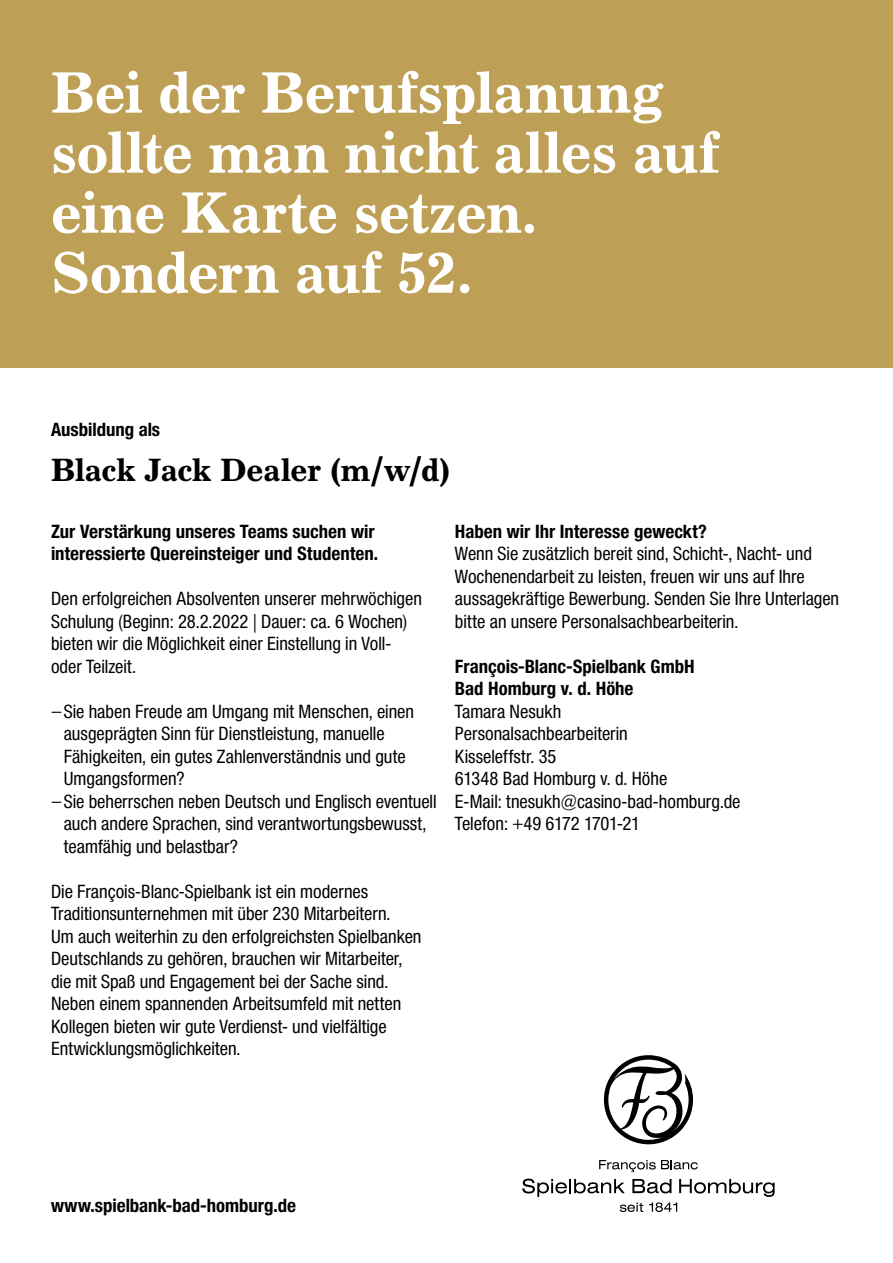
<style>
.page{position:relative;width:893px;height:1263px;background:#fff}
.page>*{position:absolute;margin:0;border:0;box-sizing:border-box;transform-origin:0 0}
.t1{font:700 57px/60px "Primus Antiqua BQ";letter-spacing:-.005em;color:#fff}
.t2{font:700 31.5px "Primus Antiqua BQ";letter-spacing:-.005em;color:#000}
.t3{font:18.75px/22.5px "Neue Helvetica Condensed BQ";color:#000}
.t4{font:700 18.75px/22.5px "Neue Helvetica Condensed BQ";color:#000}
</style>
<div class="page">
<div style="left:0;top:0;width:893px;height:367px;background:#be9f56"></div>
<svg style="left:604px;top:1055px;width:89px;height:89px"></svg>
<svg style="left:599px;top:1160px;width:99px;height:12px"></svg>
<svg style="left:522px;top:1178px;width:253px;height:34px"></svg>
<h1 class="t1" style="left:51px;top:63px;width:669px">Bei der Berufsplanung sollte man nicht alles auf eine Karte setzen.<br>Sondern auf 52.</h1>
<p class="t4" style="left:51px;top:418px;width:111px">Ausbildung als</p>
<h2 class="t2" style="left:51px;top:451px;width:401px">Black Jack Dealer (m/w/d)</h2>
<p class="t4" style="left:51px;top:520px;width:329px">Zur Verstärkung unseres Teams suchen wir interessierte Quereinsteiger und Studenten.</p>
<p class="t3" style="left:51px;top:588px;width:372px">Den erfolgreichen Absolventen unserer mehrwöchigen Schulung (Beginn: 28.2.2022 | Dauer: ca. 6 Wochen) bieten wir die Möglichkeit einer Einstellung in Voll&shy;oder Teilzeit.</p>
<p class="t3" style="left:51px;top:700px;width:365px">—Sie haben Freude am Umgang mit Menschen, einen</p>
<p class="t3" style="left:64px;top:723px;width:322px">ausgeprägten Sinn für Dienstleistung, manuelle</p>
<p class="t3" style="left:64px;top:745px;width:343px">Fähigkeiten, ein gutes Zahlenverständnis und gute</p>
<p class="t3" style="left:64px;top:768px;width:122px">Umgangsformen?</p>
<p class="t3" style="left:51px;top:790px;width:387px">—Sie beherrschen neben Deutsch und Englisch eventuell</p>
<p class="t3" style="left:64px;top:813px;width:364px">auch andere Sprachen, sind verantwortungsbewusst,</p>
<p class="t3" style="left:64px;top:835px;width:176px">teamfähig und belastbar?</p>
<p class="t3" style="left:51px;top:880px;width:372px">Die François-Blanc-Spielbank ist ein modernes Traditionsunternehmen mit über 230 Mitarbeitern.<br>Um auch weiterhin zu den erfolgreichsten Spielbanken Deutschlands zu gehören, brauchen wir Mitarbeiter, die mit Spaß und Engagement bei der Sache sind.<br>Neben einem spannenden Arbeitsumfeld mit netten Kollegen bieten wir gute Verdienst- und vielfältige Entwicklungsmöglichkeiten.</p>
<p class="t4" style="left:455px;top:520px;width:254px">Haben wir Ihr Interesse geweckt?</p>
<p class="t3" style="left:455px;top:543px;width:386px">Wenn Sie zusätzlich bereit sind, Schicht-, Nacht- und Wochenendarbeit zu leisten, freuen wir uns auf Ihre aussagekräftige Bewerbung. Senden Sie Ihre Unterlagen bitte an unsere Personalsachbearbeiterin.</p>
<p class="t4" style="left:455px;top:655px;width:241px">François-Blanc-Spielbank GmbH<br>Bad Homburg v. d. Höhe</p>
<p class="t3" style="left:455px;top:700px;width:287px">Tamara Nesukh<br>Personalsachbearbeiterin<br>Kisseleffstr. 35<br>61348 Bad Homburg v. d. Höhe<br>E-Mail: tnesukh@casino-bad-homburg.de<br>Telefon: +49 6172 1701-21</p>
<p class="t4" style="left:51px;top:1194px;width:247px">www.spielbank-bad-homburg.de</p>
</div>
